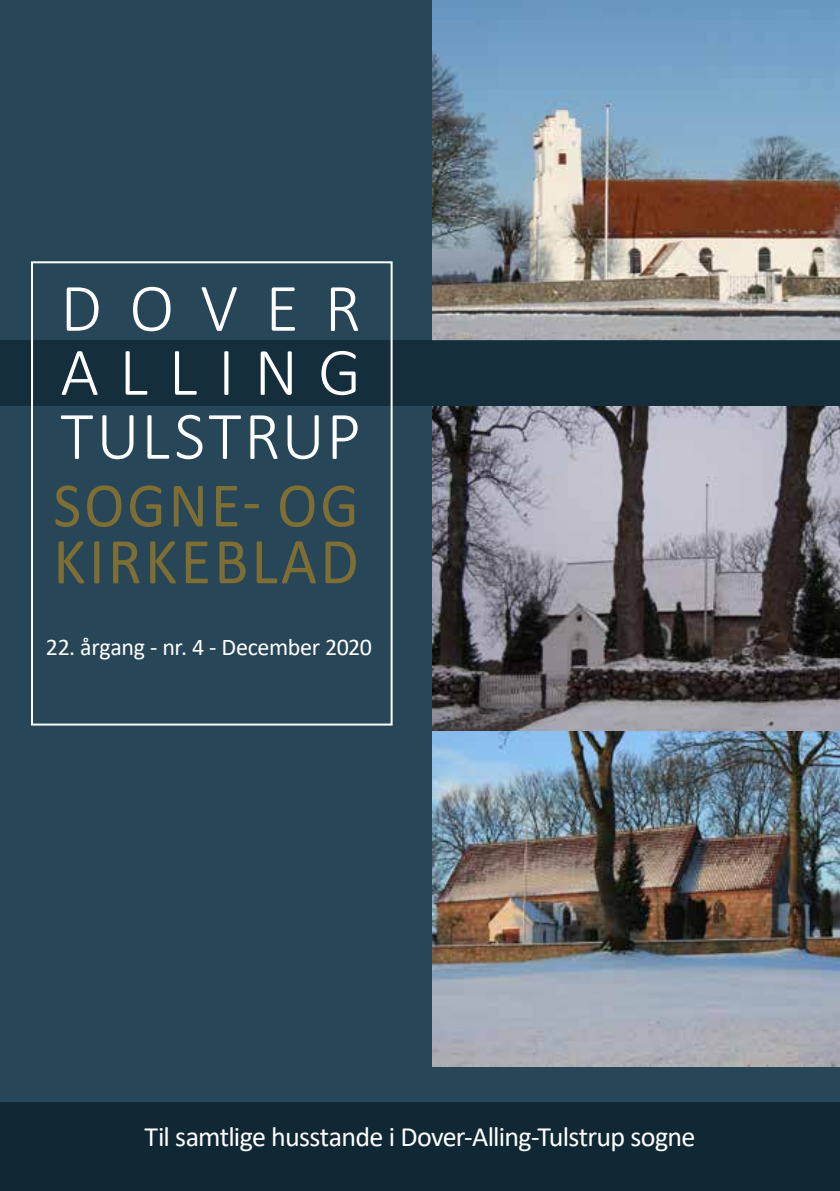
<style>
.page{position:relative;width:840px;height:1191px;background:#fff}
.page>*{position:absolute;margin:0;border:0;box-sizing:border-box;transform-origin:0 0}
.t1{font:300 68.4px/64px "Calibri";letter-spacing:.29em;color:#fff;text-align:justify}
.t2{font:66px "Calibri";letter-spacing:.05em;color:#7f6e34;scale:.95 1}
.t3{font:64px "Calibri";letter-spacing:.05em;color:#7f6e34;scale:.95 1}
.t4{font:28px "Calibri";letter-spacing:-.03em;color:#fff}
.t5{font:24px "Calibri";letter-spacing:-.015em;color:#fff}
</style>
<div class="page">
<div style="left:0;top:0;width:839px;height:1191px;background:#274657"></div>
<img style="left:432px;top:406px;width:407px;height:660px">
<img style="left:432px;top:0;width:407px;height:341px">
<div style="left:0;top:1102px;width:839px;height:89px;background:#0f2834"></div>
<div style="left:0;top:341px;width:839px;height:65px;background:#142e3c"></div>
<div style="left:31px;top:261px;width:361px;height:464px;border:2px solid #fff"></div>
<h1 class="t1" style="left:60px;top:275px;width:302px">DOVER ALLING TULSTRUP</h1>
<h3 class="t3" style="left:53px;top:461px;width:323px">SOGNE- OG</h3>
<h2 class="t2" style="left:53px;top:515px;width:323px">KIRKEBLAD</h2>
<p class="t5" style="left:46px;top:630px;width:327px">22. årgang - nr. 4 - December 2020</p>
<p class="t4" style="left:144px;top:1117px;width:552px">Til samtlige husstande i Dover-Alling-Tulstrup sogne</p>
</div>
